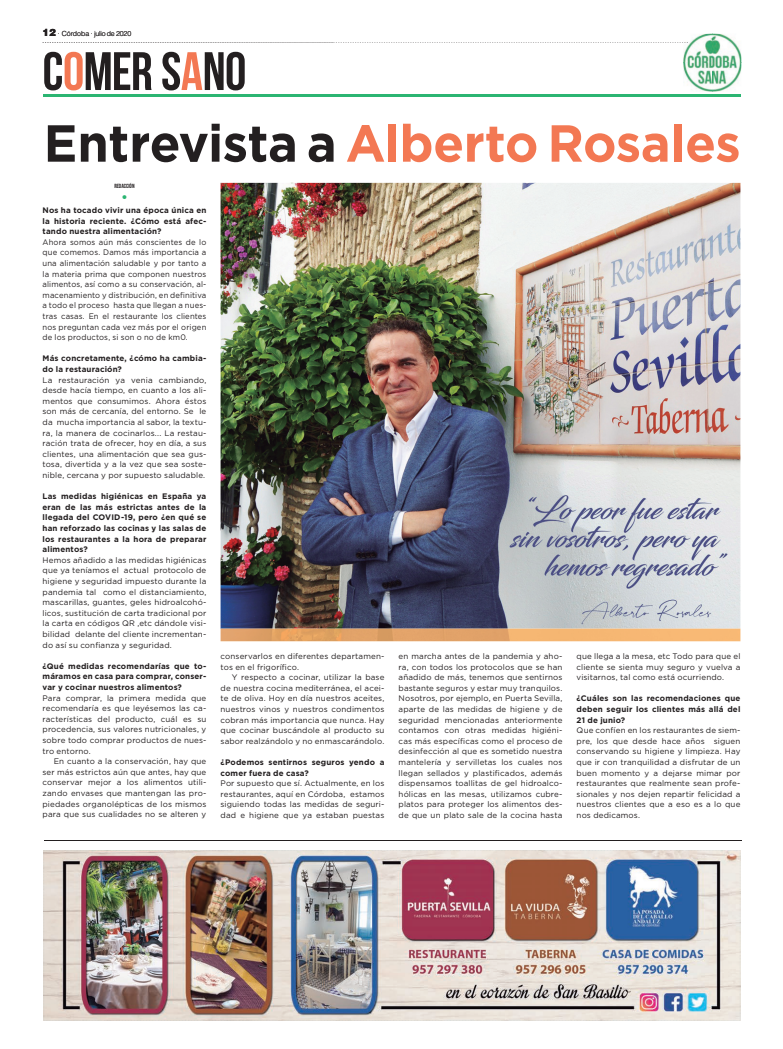
<style>
.page{position:relative;width:783px;height:1049px;background:#fff}
.page>*{position:absolute;margin:0;border:0;box-sizing:border-box;transform-origin:0 0}
.t1{font:54px "Bebas Neue";letter-spacing:-.015em;color:#231f20}
.t2{font:700 52px "Gotham";letter-spacing:-.01em;color:#f37853}
.t3{font:14px "Bebas Neue";color:#2bb572}
.t4{font:8px/10.6px "Gotham";letter-spacing:.015em;color:#231f20;text-align:justify}
.t5{font:700 8px/10.6px "Gotham";letter-spacing:.02em;color:#231f20;text-align:justify}
.t6{font:8px/10.6px "Gotham";letter-spacing:.015em;color:#231f20;text-align:justify;scale:.96 1}
.t7{font:300 7px "Helvetica";letter-spacing:-.015em;color:#231f20}
.t8{font:6px "Bebas Neue";color:#231f20}
.s1{font-weight:900;font-size:10px}
.s2{color:#f37853}
.s3{color:#231f20}
</style>
<div class="page">
<img style="left:683px;top:34px;width:58px;height:58px">
<svg style="left:43px;top:42px;width:644px;height:1px"></svg>
<hr style="left:43px;top:95px;width:697px;height:2px;background:#2bb572">
<hr style="left:44px;top:840px;width:698px;height:1px;background:#231f20">
<img style="left:220px;top:183px;width:520px;height:446px">
<img style="left:220px;top:629px;width:520px;height:12px">
<img style="left:44px;top:850px;width:696px;height:170px">
<p class="t7" style="left:43px;top:31px;width:90px"><span class="s1">12</span> · Córdoba · julio de 2020</p>
<h1 class="t1" style="left:43px;top:40px;width:205px">C<span class="s2">O</span>MER S<span class="s2">A</span>NO</h1>
<h2 class="t2" style="left:44px;top:124px;width:698px"><span class="s3">Entrevista a</span> Alberto Rosales</h2>
<p class="t8" style="left:114px;top:182px;width:22px">REDACCIÓN</p>
<h3 class="t3" style="left:122px;top:189px;width:7px">•</h3>
<p class="t5" style="left:43px;top:205px;width:165px">Nos ha tocado vivir una época única en la historia reciente. ¿Cómo está afec&shy;tando nuestra alimentación?</p>
<p class="t6" style="left:43px;top:237px;width:172px">Ahora somos aún más conscientes de lo que comemos. Damos más importancia a una alimentación saludable y por tanto a la materia prima que componen nuestros alimentos, así como a su conservación, al&shy;macenamiento y distribución, en definitiva a todo el proceso hasta que llegan a nues&shy;tras casas. En el restaurante los clientes nos preguntan cada vez más por el origen de los productos, si son o no de km0.</p>
<p class="t5" style="left:43px;top:354px;width:165px">Más concretamente, ¿cómo ha cambia&shy;do la restauración?</p>
<p class="t4" style="left:43px;top:375px;width:165px">La restauración ya venia cambiando, desde hacía tiempo, en cuanto a los ali&shy;mentos que consumimos. Ahora éstos son más de cercanía, del entorno. Se le da mucha importancia al sabor, la textu&shy;ra, la manera de cocinarlos... La restau&shy;ración trata de ofrecer, hoy en día, a sus clientes, una alimentación que sea gus&shy;tosa, divertida y a la vez que sea soste&shy;nible, cercana y por supuesto saludable.</p>
<p class="t5" style="left:43px;top:492px;width:165px">Las medidas higiénicas en España ya eran de las más estrictas antes de la llegada del COVID-19, pero ¿en qué se han reforzado las cocinas y las salas de los restaurantes a la hora de preparar alimentos?</p>
<p class="t4" style="left:43px;top:555px;width:165px">Hemos añadido a las medidas higiénicas que ya teníamos el actual protocolo de higiene y seguridad impuesto durante la pandemia tal como el distanciamiento, mascarillas, guantes, geles hidroalcohó&shy;licos, sustitución de carta tradicional por la carta en códigos QR ,etc dándole visi&shy;bilidad delante del cliente incrementan&shy;do así su confianza y seguridad.</p>
<p class="t5" style="left:43px;top:661px;width:165px">¿Qué medidas recomendarías que to&shy;máramos en casa para comprar, conser&shy;var y cocinar nuestros alimentos?</p>
<p class="t4" style="left:43px;top:693px;width:165px">Para comprar, la primera medida que recomendaría es que leyésemos las ca&shy;racterísticas del producto, cuál es su procedencia, sus valores nutricionales, y sobre todo comprar productos de nues&shy;tro entorno.</p>
<p class="t4" style="left:43px;top:756px;width:165px;text-indent:11px">En cuanto a la conservación, hay que ser más estrictos aún que antes, hay que conservar mejor a los alimentos utili&shy;zando envases que mantengan las pro&shy;piedades organolépticas de los mismos para que sus cualidades no se alteren y</p>
<p class="t4" style="left:220px;top:651px;width:165px">conservarlos en diferentes departamen&shy;tos en el frigorífico.</p>
<p class="t4" style="left:220px;top:672px;width:165px;text-indent:11px">Y respecto a cocinar, utilizar la base de nuestra cocina mediterránea, el acei&shy;te de oliva. Hoy en día nuestros aceites, nuestros vinos y nuestros condimentos cobran más importancia que nunca. Hay que cocinar buscándole al producto su sabor realzándolo y no enmascarándolo.</p>
<p class="t5" style="left:220px;top:757px;width:165px">¿Podemos sentirnos seguros yendo a comer fuera de casa?</p>
<p class="t4" style="left:220px;top:778px;width:165px">Por supuesto que sí. Actualmente, en los restaurantes, aquí en Córdoba, estamos siguiendo todas las medidas de seguri&shy;dad e higiene que ya estaban puestas</p>
<p class="t4" style="left:398px;top:651px;width:165px">en marcha antes de la pandemia y aho&shy;ra, con todos los protocolos que se han añadido de más, tenemos que sentirnos bastante seguros y estar muy tranquilos.<br>Nosotros, por ejemplo, en Puerta Sevilla, aparte de las medidas de higiene y de seguridad mencionadas anteriormente contamos con otras medidas higiéni&shy;cas más específicas como el proceso de desinfección al que es sometido nuestra mantelería y servilletas los cuales nos llegan sellados y plastificados, además dispensamos toallitas de gel hidroalco&shy;hólicas en las mesas, utilizamos cubre&shy;platos para proteger los alimentos des&shy;de que un plato sale de la cocina hasta</p>
<p class="t4" style="left:576px;top:651px;width:165px">que llega a la mesa, etc Todo para que el cliente se sienta muy seguro y vuelva a visitarnos, tal como está ocurriendo.</p>
<p class="t5" style="left:576px;top:694px;width:165px">¿Cuáles son las recomendaciones que deben seguir los clientes más allá del 21 de junio?</p>
<p class="t4" style="left:576px;top:725px;width:165px">Que confíen en los restaurantes de siem&shy;pre, los que desde hace años siguen conservando su higiene y limpieza. Hay que ir con tranquilidad a disfrutar de un buen momento y a dejarse mimar por restaurantes que realmente sean profe&shy;sionales y nos dejen repartir felicidad a nuestros clientes que a eso es a lo que nos dedicamos.</p>
</div>
